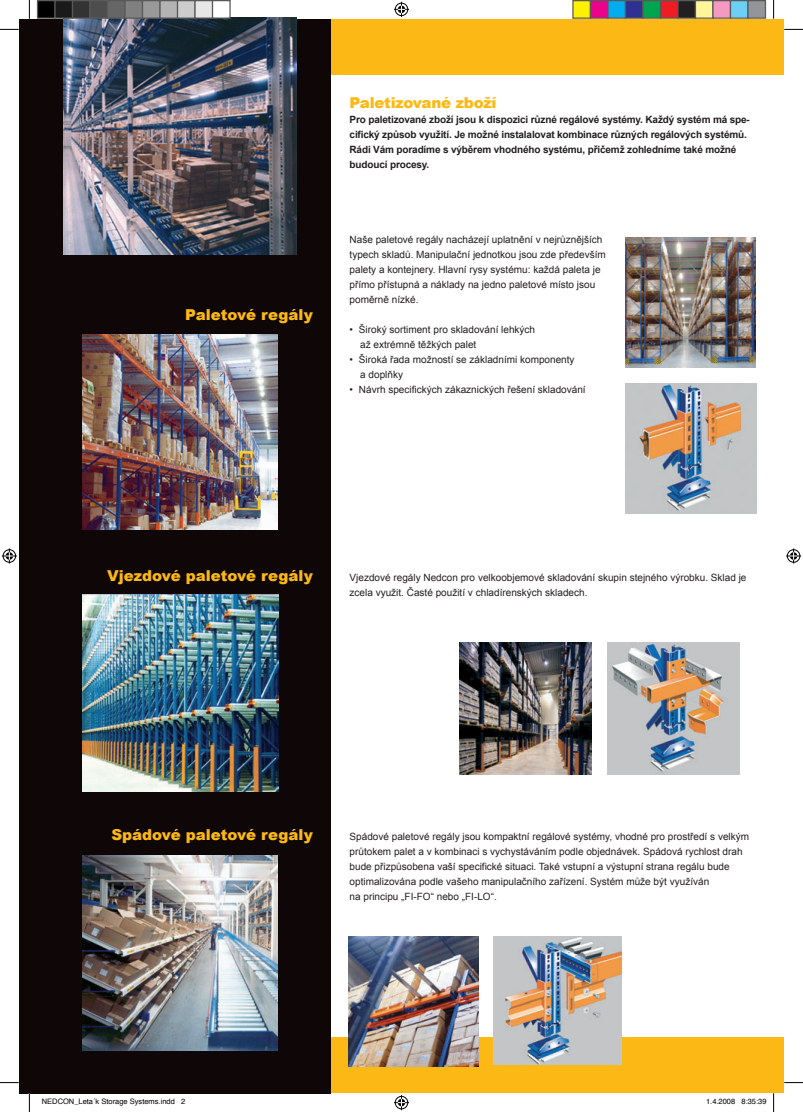
<style>
.page{position:relative;width:803px;height:1112px;background:#fff}
.page>*{position:absolute;margin:0;border:0;box-sizing:border-box;transform-origin:0 0}
.t1{font:15px "Arial Black CE";color:#fcb814}
.t2{font:10px/15px "Arial CE";color:#231f20}
.t3{font:700 10px/15px "Arial CE";letter-spacing:-.015em;color:#231f20}
.t4{font:7.5px "Helvetica";color:#000}
</style>
<div class="page">
<div style="left:331px;top:19px;width:453px;height:55px;background:#fcb814"></div>
<div style="left:331px;top:1037px;width:453px;height:55px;background:#fcb814"></div>
<div style="left:19px;top:19px;width:312px;height:1073px;background:#0e0607"></div>
<img style="left:82px;top:594px;width:197px;height:197px">
<img style="left:63px;top:17px;width:233px;height:237px">
<img style="left:626px;top:383px;width:130px;height:130px">
<img style="left:607px;top:642px;width:132px;height:132px">
<img style="left:460px;top:642px;width:131px;height:132px">
<img style="left:493px;top:936px;width:129px;height:128px">
<img style="left:626px;top:237px;width:130px;height:130px">
<img style="left:82px;top:334px;width:195px;height:195px">
<img style="left:348px;top:936px;width:130px;height:130px">
<img style="left:83px;top:855px;width:195px;height:194px">
<svg style="left:0;top:29px;width:19px;height:1px"></svg>
<svg style="left:784px;top:29px;width:19px;height:1px"></svg>
<svg style="left:0;top:1082px;width:19px;height:1px"></svg>
<svg style="left:784px;top:1082px;width:19px;height:1px"></svg>
<svg style="left:29px;top:0;width:1px;height:19px"></svg>
<svg style="left:29px;top:1092px;width:1px;height:19px"></svg>
<svg style="left:773px;top:0;width:1px;height:19px"></svg>
<svg style="left:773px;top:1092px;width:1px;height:19px"></svg>
<svg style="left:394px;top:2px;width:15px;height:15px"></svg>
<svg style="left:394px;top:1095px;width:15px;height:14px"></svg>
<svg style="left:2px;top:548px;width:15px;height:15px"></svg>
<svg style="left:786px;top:548px;width:15px;height:15px"></svg>
<div style="left:38px;top:1px;width:17px;height:17px;background:#000"></div>
<div style="left:37px;top:0;width:19px;height:19px;border:1px solid #595959"></div>
<div style="left:55px;top:1px;width:18px;height:17px;background:#1a1a1a"></div>
<div style="left:54px;top:0;width:19px;height:19px;border:1px solid #595959"></div>
<div style="left:73px;top:1px;width:17px;height:17px;background:#333"></div>
<div style="left:72px;top:0;width:19px;height:19px;border:1px solid #595959"></div>
<div style="left:90px;top:1px;width:18px;height:17px;background:#4d4d4d"></div>
<div style="left:89px;top:0;width:19px;height:19px;border:1px solid #595959"></div>
<div style="left:108px;top:1px;width:17px;height:17px;background:#666"></div>
<div style="left:107px;top:0;width:19px;height:19px;border:1px solid #595959"></div>
<div style="left:125px;top:1px;width:18px;height:17px;background:#808080"></div>
<div style="left:124px;top:0;width:19px;height:19px;border:1px solid #595959"></div>
<div style="left:143px;top:1px;width:17px;height:17px;background:#999"></div>
<div style="left:142px;top:0;width:19px;height:19px;border:1px solid #595959"></div>
<div style="left:160px;top:1px;width:18px;height:17px;background:#b3b3b3"></div>
<div style="left:159px;top:0;width:19px;height:19px;border:1px solid #595959"></div>
<div style="left:178px;top:1px;width:17px;height:17px;background:#ccc"></div>
<div style="left:177px;top:0;width:19px;height:19px;border:1px solid #595959"></div>
<div style="left:195px;top:1px;width:18px;height:17px;background:#e6e6e6"></div>
<div style="left:194px;top:0;width:19px;height:19px;border:1px solid #595959"></div>
<div style="left:212px;top:0;width:19px;height:19px;border:1px solid #595959"></div>
<div style="left:573px;top:1px;width:17px;height:17px;background:#fff101"></div>
<div style="left:572px;top:0;width:19px;height:19px;border:1px solid #595959"></div>
<div style="left:590px;top:1px;width:18px;height:17px;background:#ed028c"></div>
<div style="left:590px;top:0;width:18px;height:19px;border:1px solid #595959"></div>
<div style="left:608px;top:1px;width:17px;height:17px;background:#00aeef"></div>
<div style="left:607px;top:0;width:19px;height:19px;border:1px solid #595959"></div>
<div style="left:625px;top:1px;width:18px;height:17px;background:#2e3092"></div>
<div style="left:625px;top:0;width:18px;height:19px;border:1px solid #595959"></div>
<div style="left:643px;top:1px;width:17px;height:17px;background:#00a54f"></div>
<div style="left:642px;top:0;width:19px;height:19px;border:1px solid #595959"></div>
<div style="left:660px;top:1px;width:18px;height:17px;background:#ee1d23"></div>
<div style="left:660px;top:0;width:18px;height:19px;border:1px solid #595959"></div>
<div style="left:678px;top:1px;width:17px;height:17px;background:#231f20"></div>
<div style="left:677px;top:0;width:19px;height:19px;border:1px solid #595959"></div>
<div style="left:695px;top:1px;width:18px;height:17px;background:#fff79a"></div>
<div style="left:695px;top:0;width:18px;height:19px;border:1px solid #595959"></div>
<div style="left:713px;top:1px;width:17px;height:17px;background:#f499c2"></div>
<div style="left:712px;top:0;width:19px;height:19px;border:1px solid #595959"></div>
<div style="left:730px;top:1px;width:18px;height:17px;background:#6bcff6"></div>
<div style="left:730px;top:0;width:18px;height:19px;border:1px solid #595959"></div>
<div style="left:748px;top:1px;width:17px;height:17px;background:#939598"></div>
<div style="left:747px;top:0;width:19px;height:19px;border:1px solid #595959"></div>
<h1 class="t1" style="left:185px;top:305px;width:129px">Paletové regály</h1>
<h1 class="t1" style="left:350px;top:93px;width:148px">Paletizované zboží</h1>
<p class="t3" style="left:350px;top:112px;width:402px">Pro paletizované zboží jsou k dispozici různé regálové systémy. Každý systém má spe&shy;cifický způsob využití. Je možné instalalovat kombinace různých regálových systémů.<br>Rádi Vám poradíme s výběrem vhodného systému, přičemž zohledníme také možné budoucí procesy.</p>
<p class="t2" style="left:350px;top:232px;width:258px">Naše paletové regály nacházejí uplatnění v nejrůznějších typech skladů. Manipulační jednotkou jsou zde především palety a kontejnery. Hlavní rysy systému: každá paleta je přímo přístupná a náklady na jedno paletové místo jsou poměrně nízké.</p>
<p class="t2" style="left:360px;top:321px;width:176px;text-indent:-11px">• Široký sortiment pro skladování lehkých až extrémně těžkých palet</p>
<p class="t2" style="left:360px;top:351px;width:216px;text-indent:-11px">• Široká řada možností se základními komponenty a doplňky</p>
<p class="t2" style="left:350px;top:381px;width:238px">• Návrh specifických zákaznických řešení skladování</p>
<h1 class="t1" style="left:107px;top:566px;width:207px">Vjezdové paletové regály</h1>
<p class="t2" style="left:350px;top:570px;width:398px">Vjezdové regály Nedcon pro velkoobjemové skladování skupin stejného výrobku. Sklad je zcela využit. Časté použití v chladírenských skladech.</p>
<h1 class="t1" style="left:111px;top:825px;width:203px">Spádové paletové regály</h1>
<p class="t2" style="left:350px;top:829px;width:401px">Spádové paletové regály jsou kompaktní regálové systémy, vhodné pro prostředí s velkým průtokem palet a v kombinaci s vychystáváním podle objednávek. Spádová rychlost drah bude přizpůsobena vaší specifické situaci. Také vstupní a výstupní strana regálu bude optimalizována podle vašeho manipulačního zařízení. Systém může být využíván<br>na principu „FI-FO“ nebo „FI-LO“.</p>
<p class="t4" style="left:42px;top:1095px;width:145px">NEDCON_Leták Storage Systems.indd 2</p>
<p class="t4" style="left:706px;top:1095px;width:62px">1.4.2008 8:35:39</p>
</div>
